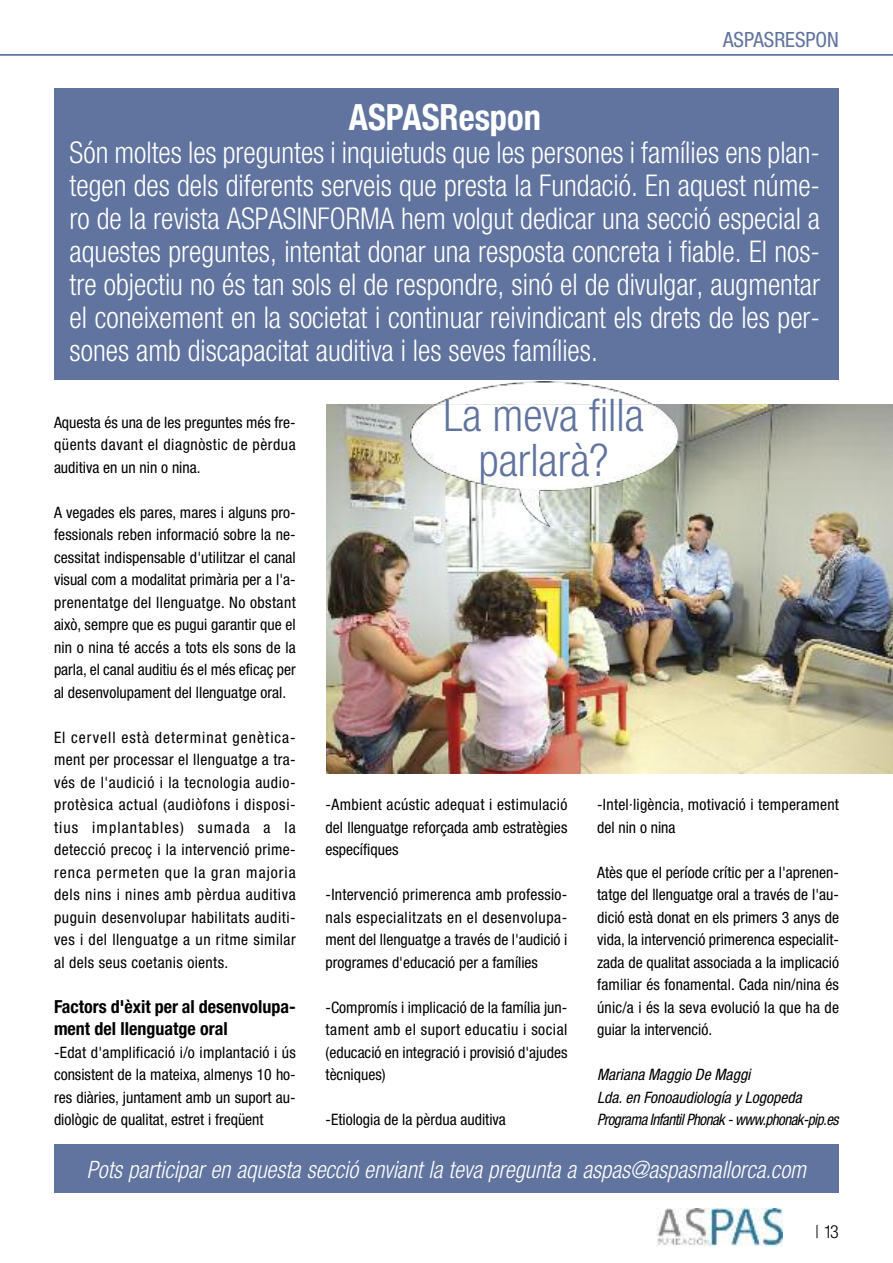
<style>
.page{position:relative;width:893px;height:1263px;background:#fff}
.page>*{position:absolute;margin:0;border:0;box-sizing:border-box;transform-origin:0 0}
.t1{font:300 condensed 45px/45px "Helvetica Neue LT Std";color:#60749f;text-align:center}
.t2{font:700 condensed 36px "Helvetica Neue";color:#fff;scale:.96 1}
.t3{font:300 condensed 30px/33px "Helvetica Neue LT Std";color:#fff;text-align:justify;scale:.96 1}
.t4{font:italic 300 condensed 24px "Helvetica Neue";color:#fff;scale:.96 1}
.t5{font:condensed 21px "Helvetica Neue";color:#60749f}
.t6{font:700 condensed 18px/22.5px "Helvetica Neue";color:#000}
.t7{font:300 condensed 18px "Helvetica Neue LT Std";color:#000}
.t8{font:condensed 15.75px/22.5px "Helvetica Neue";color:#000;text-align:justify}
.t9{font:italic condensed 15.75px/22.5px "Helvetica Neue";color:#000}
</style>
<div class="page">
<img style="left:657px;top:1209px;width:126px;height:38px">
<hr style="left:0;top:54px;width:893px;height:2px;background:#60749f">
<div style="left:54px;top:1145px;width:785px;height:48px;background:#60749f"></div>
<div style="left:54px;top:88px;width:785px;height:291px;background:#60749f"></div>
<img style="left:326px;top:404px;width:567px;height:369px">
<img style="left:436px;top:383px;width:76px;height:21px">
<img style="left:410px;top:406px;width:22px;height:31px">
<h3 class="t5" style="left:723px;top:32px;width:117px">ASPASRESPON</h3>
<h2 class="t2" style="left:349px;top:96px;width:202px">ASPASRespon</h2>
<p class="t3" style="left:70px;top:139px;width:783px">Són moltes les preguntes i inquietuds que les persones i famílies ens plan&shy;tegen des dels diferents serveis que presta la Fundació. En aquest núme&shy;ro de la revista ASPASINFORMA hem volgut dedicar una secció especial a aquestes preguntes, intentat donar una resposta concreta i fiable. El nos&shy;tre objectiu no és tan sols el de respondre, sinó el de divulgar, augmentar el coneixement en la societat i continuar reivindicant els drets de les per&shy;sones amb discapacitat auditiva i les seves famílies.</p>
<h1 class="t1" style="left:443px;top:397px;width:202px">La meva filla parlarà?</h1>
<p class="t8" style="left:54px;top:412px;width:243px">Aquesta és una de les preguntes més fre&shy;qüents davant el diagnòstic de pèrdua auditiva en un nin o nina.</p>
<p class="t8" style="left:54px;top:502px;width:243px">A vegades els pares, mares i alguns pro&shy;fessionals reben informació sobre la ne&shy;cessitat indispensable d'utilitzar el canal visual com a modalitat primària per a l'a&shy;prenentatge del llenguatge. No obstant això, sempre que es pugui garantir que el nin o nina té accés a tots els sons de la parla, el canal auditiu és el més eficaç per al desenvolupament del llenguatge oral.</p>
<p class="t8" style="left:54px;top:727px;width:243px">El cervell està determinat genètica&shy;ment per processar el llenguatge a tra&shy;vés de l'audició i la tecnologia audio&shy;protèsica actual (audiòfons i disposi&shy;tius implantables) sumada a la detecció precoç i la intervenció prime&shy;renca permeten que la gran majoria dels nins i nines amb pèrdua auditiva puguin desenvolupar habilitats auditi&shy;ves i del llenguatge a un ritme similar al dels seus coetanis oients.</p>
<p class="t6" style="left:54px;top:996px;width:243px">Factors d'èxit per al desenvolupa&shy;ment del llenguatge oral</p>
<p class="t8" style="left:54px;top:1042px;width:243px">-Edat d'amplificació i/o implantació i ús consistent de la mateixa, almenys 10 ho&shy;res diàries, juntament amb un suport au&shy;diològic de qualitat, estret i freqüent</p>
<p class="t8" style="left:326px;top:795px;width:243px">-Ambient acústic adequat i estimulació del llenguatge reforçada amb estratègies específiques</p>
<p class="t8" style="left:326px;top:885px;width:243px">-Intervenció primerenca amb professio&shy;nals especialitzats en el desenvolupa&shy;ment del llenguatge a través de l'audició i programes d'educació per a famílies</p>
<p class="t8" style="left:326px;top:997px;width:243px">-Compromís i implicació de la família jun&shy;tament amb el suport educatiu i social (educació en integració i provisió d'ajudes tècniques)</p>
<p class="t8" style="left:326px;top:1110px;width:182px">-Etiologia de la pèrdua auditiva</p>
<p class="t8" style="left:597px;top:795px;width:243px">-Intel·ligència, motivació i temperament del nin o nina</p>
<p class="t8" style="left:597px;top:862px;width:243px">Atès que el període crític per a l'aprenen&shy;tatge del llenguatge oral a través de l'au&shy;dició està donat en els primers 3 anys de vida, la intervenció primerenca especialit&shy;zada de qualitat associada a la implicació familiar és fonamental. Cada nin/nina és únic/a i és la seva evolució la que ha de guiar la intervenció.</p>
<p class="t9" style="left:597px;top:1065px;width:243px">Mariana Maggio De Maggi<br>Lda. en Fonoaudiología y Logopeda<br>Programa Infantil Phonak - www.phonak-pip.es</p>
<h3 class="t4" style="left:87px;top:1161px;width:750px">Pots participar en aquesta secció enviant la teva pregunta a aspas@aspasmallorca.com</h3>
<p class="t7" style="left:815px;top:1225px;width:25px">| 13</p>
</div>
